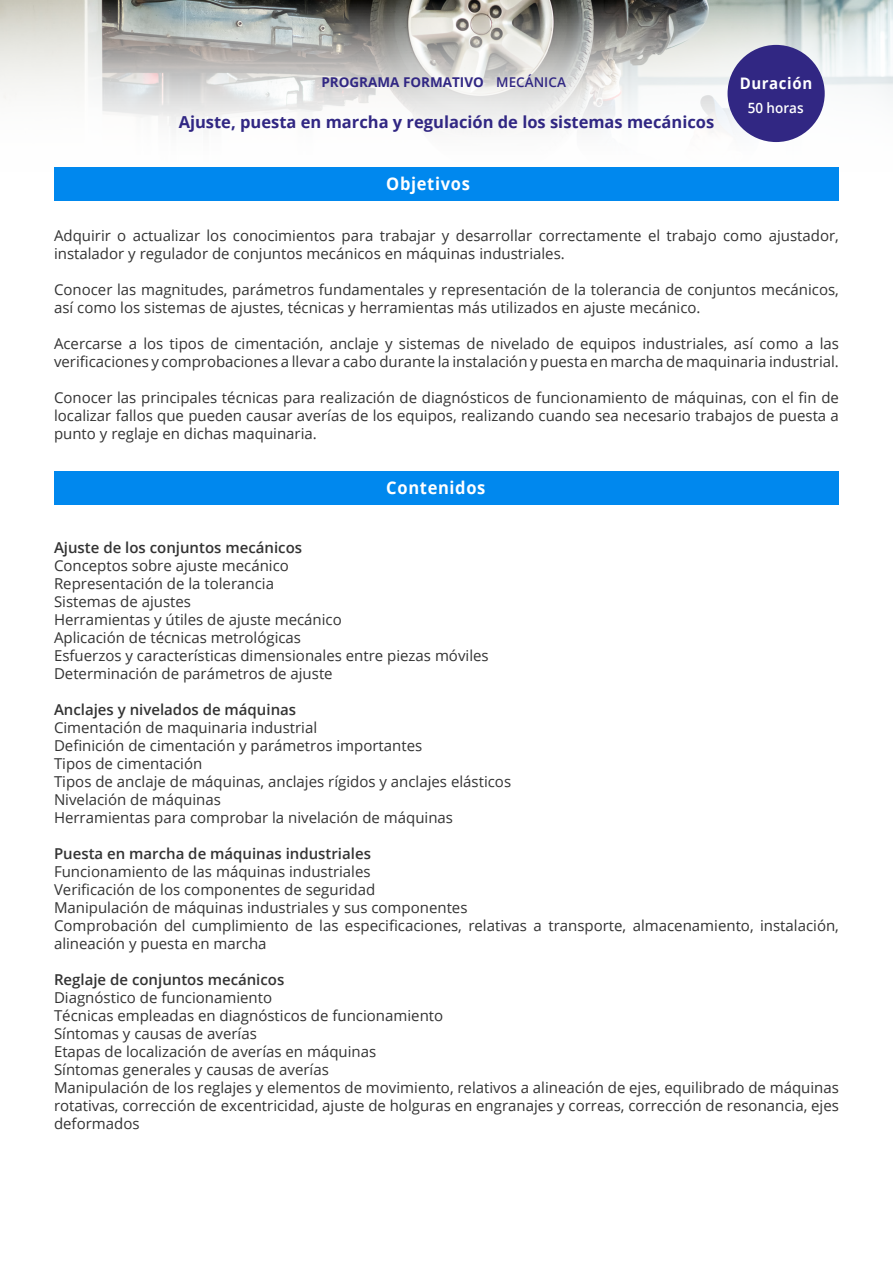
<style>
.page{position:relative;width:893px;height:1263px;background:#fff}
.page>*{position:absolute;margin:0;border:0;box-sizing:border-box;transform-origin:0 0}
.t1{font:700 17.55px "Open Sans";letter-spacing:.04em;color:#fff;scale:.94 1}
.t2{font:700 16.5px "Open Sans";color:#312783}
.t3{font:700 15.9px "Open Sans";letter-spacing:.04em;color:#fff;scale:.94 1}
.t4{font:15px/18px "Open Sans";color:#333}
.t5{font:600 15px "Open Sans";color:#333}
.t6{font:600 14.1px "Open Sans";color:#fff;scale:.95 1}
.t7{font:700 13.5px "Open Sans";color:#312783}
.t8{font:600 13.5px "Open Sans";color:#312783}
</style>
<div class="page">
<img style="left:0;top:0;width:893px;height:168px">
<div style="left:727px;top:45px;width:98px;height:97px;background:#312783;border-radius:50%"></div>
<div style="left:54px;top:472px;width:785px;height:33px;background:#08e"></div>
<div style="left:54px;top:168px;width:785px;height:33px;background:#08e"></div>
<p class="t7" style="left:321px;top:73px;width:164px">PROGRAMA FORMATIVO</p>
<p class="t8" style="left:496px;top:73px;width:71px">MECÁNICA</p>
<p class="t2" style="left:179px;top:110px;width:537px">Ajuste, puesta en marcha y regulación de los sistemas mecánicos</p>
<p class="t1" style="left:386px;top:171px;width:90px">Objetivos</p>
<p class="t3" style="left:740px;top:72px;width:79px">Duración</p>
<p class="t6" style="left:748px;top:98px;width:60px">50 horas</p>
<p class="t4" style="left:54px;top:226px;width:786px">Adquirir o actualizar los conocimientos para trabajar y desarrollar correctamente el trabajo como ajustador, instalador y regulador de conjuntos mecánicos en máquinas industriales.</p>
<p class="t4" style="left:54px;top:280px;width:786px">Conocer las magnitudes, parámetros fundamentales y representación de la tolerancia de conjuntos mecánicos, así como los sistemas de ajustes, técnicas y herramientas más utilizados en ajuste mecánico.</p>
<p class="t4" style="left:54px;top:334px;width:786px">Acercarse a los tipos de cimentación, anclaje y sistemas de nivelado de equipos industriales, así como a las verificaciones y comprobaciones a llevar a cabo durante la instalación y puesta en marcha de maquinaria industrial.</p>
<p class="t4" style="left:54px;top:388px;width:786px;text-align:justify">Conocer las principales técnicas para realización de diagnósticos de funcionamiento de máquinas, con el fin de localizar fallos que pueden causar averías de los equipos, realizando cuando sea necesario trabajos de puesta a punto y reglaje en dichas maquinaria.</p>
<p class="t1" style="left:386px;top:475px;width:107px">Contenidos</p>
<p class="t5" style="left:54px;top:537px;width:250px">Ajuste de los conjuntos mecánicos</p>
<p class="t4" style="left:54px;top:556px;width:236px">Conceptos sobre ajuste mecánico</p>
<p class="t4" style="left:54px;top:574px;width:221px">Representación de la tolerancia</p>
<p class="t4" style="left:54px;top:592px;width:139px">Sistemas de ajustes</p>
<p class="t4" style="left:54px;top:610px;width:289px">Herramientas y útiles de ajuste mecánico</p>
<p class="t4" style="left:54px;top:628px;width:249px">Aplicación de técnicas metrológicas</p>
<p class="t4" style="left:54px;top:646px;width:436px">Esfuerzos y características dimensionales entre piezas móviles</p>
<p class="t4" style="left:54px;top:664px;width:280px">Determinación de parámetros de ajuste</p>
<p class="t5" style="left:54px;top:699px;width:244px">Anclajes y nivelados de máquinas</p>
<p class="t4" style="left:54px;top:718px;width:265px">Cimentación de maquinaria industrial</p>
<p class="t4" style="left:54px;top:736px;width:370px">Definición de cimentación y parámetros importantes</p>
<p class="t4" style="left:54px;top:754px;width:150px">Tipos de cimentación</p>
<p class="t4" style="left:54px;top:772px;width:459px">Tipos de anclaje de máquinas, anclajes rígidos y anclajes elásticos</p>
<p class="t4" style="left:54px;top:790px;width:168px">Nivelación de máquinas</p>
<p class="t4" style="left:54px;top:808px;width:401px">Herramientas para comprobar la nivelación de máquinas</p>
<p class="t5" style="left:54px;top:843px;width:318px">Puesta en marcha de máquinas industriales</p>
<p class="t4" style="left:54px;top:862px;width:318px">Funcionamiento de las máquinas industriales</p>
<p class="t4" style="left:54px;top:880px;width:323px">Verificación de los componentes de seguridad</p>
<p class="t4" style="left:54px;top:898px;width:415px">Manipulación de máquinas industriales y sus componentes</p>
<p class="t4" style="left:54px;top:916px;width:786px">Comprobación del cumplimiento de las especificaciones, relativas a transporte, almacenamiento, instalación, alineación y puesta en marcha</p>
<p class="t5" style="left:54px;top:969px;width:232px">Reglaje de conjuntos mecánicos</p>
<p class="t4" style="left:54px;top:988px;width:220px">Diagnóstico de funcionamiento</p>
<p class="t4" style="left:54px;top:1006px;width:391px">Técnicas empleadas en diagnósticos de funcionamiento</p>
<p class="t4" style="left:54px;top:1024px;width:204px">Síntomas y causas de averías</p>
<p class="t4" style="left:54px;top:1042px;width:324px">Etapas de localización de averías en máquinas</p>
<p class="t4" style="left:54px;top:1060px;width:276px">Síntomas generales y causas de averías</p>
<p class="t4" style="left:54px;top:1078px;width:786px">Manipulación de los reglajes y elementos de movimiento, relativos a alineación de ejes, equilibrado de máquinas</p>
<p class="t4" style="left:54px;top:1096px;width:786px">rotativas, corrección de excentricidad, ajuste de holguras en engranajes y correas, corrección de resonancia, ejes</p>
<p class="t4" style="left:54px;top:1114px;width:87px">deformados</p>
</div>
